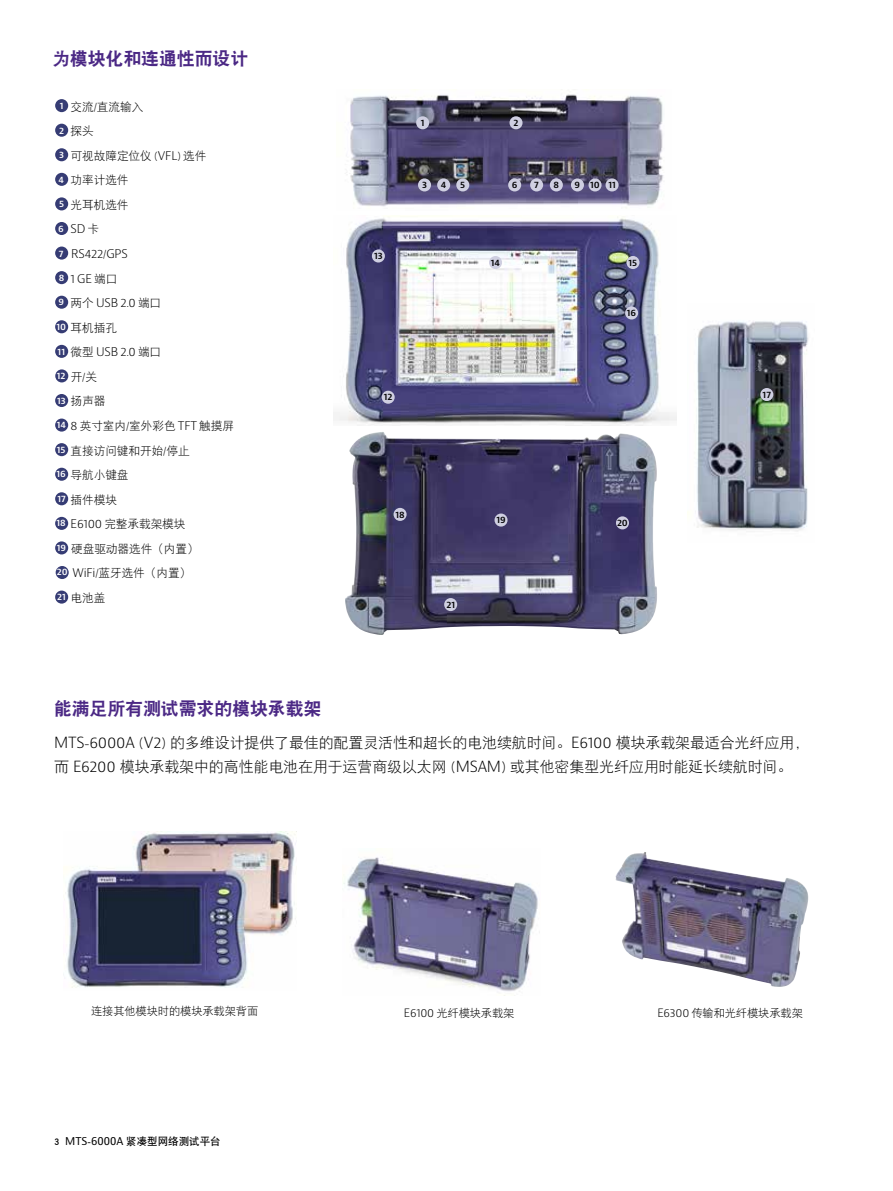
<style>
.page{position:relative;width:893px;height:1191px;background:#fff}
.page>*{position:absolute;margin:0;border:0;box-sizing:border-box;transform-origin:0 0}
.t1{font:18px "DFP Hei W9";letter-spacing:-.01em;color:#4b2885}
.t2{font:15px/24px "DFP Hei W3";letter-spacing:-.01em;color:#000}
.t3{font:11.7px/24.6px "DFP Hei W3";letter-spacing:-.01em;color:#000}
.t4{font:300 11.7px/24.6px "Bernino Sans";letter-spacing:-.01em;color:#000}
.t5{font:11.25px "DFP Hei W3";letter-spacing:-.01em;color:#000}
.t6{font:10.5px "DFP Hei W7";color:#000}
.t7{font:600 9px "Bernino Sans";color:#000}
.s1{font-family:"Bernino Sans";font-weight:600;font-size:9px;color:#fff}
.s2{font-family:"Bernino Sans";font-weight:300}
.s3{font-weight:600;font-size:9px;color:#fff}
.s4{font-family:"DFP Hei W3";font-weight:400}
.s5{font-family:"Bernino Sans"}
</style>
<div class="page">
<div style="left:55px;top:99px;width:13px;height:13px;background:#363c74;border-radius:50%"></div>
<div style="left:55px;top:124px;width:13px;height:13px;background:#363c74;border-radius:50%"></div>
<div style="left:55px;top:148px;width:13px;height:13px;background:#363c74;border-radius:50%"></div>
<div style="left:55px;top:173px;width:13px;height:13px;background:#363c74;border-radius:50%"></div>
<div style="left:55px;top:197px;width:13px;height:13px;background:#363c74;border-radius:50%"></div>
<div style="left:55px;top:222px;width:13px;height:13px;background:#363c74;border-radius:50%"></div>
<div style="left:55px;top:246px;width:13px;height:14px;background:#363c74;border-radius:50%"></div>
<div style="left:55px;top:271px;width:13px;height:13px;background:#363c74;border-radius:50%"></div>
<div style="left:55px;top:296px;width:13px;height:13px;background:#363c74;border-radius:50%"></div>
<div style="left:55px;top:320px;width:13px;height:13px;background:#363c74;border-radius:50%"></div>
<div style="left:55px;top:345px;width:13px;height:13px;background:#363c74;border-radius:50%"></div>
<div style="left:55px;top:369px;width:13px;height:13px;background:#363c74;border-radius:50%"></div>
<div style="left:55px;top:394px;width:13px;height:13px;background:#363c74;border-radius:50%"></div>
<div style="left:55px;top:418px;width:13px;height:13px;background:#363c74;border-radius:50%"></div>
<div style="left:55px;top:443px;width:13px;height:13px;background:#363c74;border-radius:50%"></div>
<div style="left:55px;top:468px;width:13px;height:13px;background:#363c74;border-radius:50%"></div>
<div style="left:55px;top:492px;width:13px;height:13px;background:#363c74;border-radius:50%"></div>
<div style="left:55px;top:517px;width:13px;height:13px;background:#363c74;border-radius:50%"></div>
<div style="left:55px;top:541px;width:13px;height:13px;background:#363c74;border-radius:50%"></div>
<div style="left:56px;top:566px;width:13px;height:13px;background:#363c74;border-radius:50%"></div>
<div style="left:55px;top:590px;width:13px;height:13px;background:#363c74;border-radius:50%"></div>
<img style="left:343px;top:857px;width:197px;height:135px">
<img style="left:615px;top:852px;width:194px;height:135px">
<img style="left:67px;top:831px;width:229px;height:157px">
<img style="left:346px;top:89px;width:318px;height:119px">
<div style="left:416px;top:116px;width:13px;height:13px;background:#cfcfe1;border-radius:50%"></div>
<div style="left:509px;top:116px;width:14px;height:13px;background:#cfcfe1;border-radius:50%"></div>
<div style="left:418px;top:178px;width:13px;height:13px;background:#cfcfe1;border-radius:50%"></div>
<div style="left:508px;top:178px;width:13px;height:13px;background:#cfcfe1;border-radius:50%"></div>
<div style="left:571px;top:178px;width:13px;height:13px;background:#cfcfe1;border-radius:50%"></div>
<div style="left:437px;top:178px;width:13px;height:13px;background:#cfcfe1;border-radius:50%"></div>
<div style="left:530px;top:178px;width:13px;height:13px;background:#cfcfe1;border-radius:50%"></div>
<div style="left:588px;top:178px;width:14px;height:13px;background:#cfcfe1;border-radius:50%"></div>
<div style="left:605px;top:178px;width:14px;height:13px;background:#cfcfe1;border-radius:50%"></div>
<div style="left:456px;top:178px;width:13px;height:13px;background:#cfcfe1;border-radius:50%"></div>
<div style="left:550px;top:178px;width:13px;height:13px;background:#cfcfe1;border-radius:50%"></div>
<img style="left:333px;top:216px;width:344px;height:209px">
<div style="left:382px;top:391px;width:13px;height:13px;background:#cfcfe1;border-radius:50%"></div>
<div style="left:372px;top:249px;width:13px;height:13px;background:#cfcfe1;border-radius:50%"></div>
<div style="left:489px;top:256px;width:13px;height:13px;background:#cfcfe1;border-radius:50%"></div>
<div style="left:626px;top:256px;width:13px;height:13px;background:#cfcfe1;border-radius:50%"></div>
<div style="left:625px;top:306px;width:13px;height:13px;background:#cfcfe1;border-radius:50%"></div>
<img style="left:687px;top:320px;width:122px;height:212px">
<div style="left:760px;top:388px;width:13px;height:13px;background:#cfcfe1;border-radius:50%"></div>
<img style="left:345px;top:432px;width:312px;height:203px">
<div style="left:394px;top:508px;width:13px;height:13px;background:#cfcfe1;border-radius:50%"></div>
<div style="left:494px;top:513px;width:14px;height:13px;background:#cfcfe1;border-radius:50%"></div>
<div style="left:616px;top:516px;width:13px;height:13px;background:#cfcfe1;border-radius:50%"></div>
<div style="left:444px;top:598px;width:13px;height:13px;background:#cfcfe1;border-radius:50%"></div>
<h1 class="t1" style="left:52px;top:50px;width:198px">为模块化和连通性而设计</h1>
<p class="t3" style="left:58px;top:94px;width:150px"><span class="s1">1</span> 交流/直流输入<br><span class="s1">2</span> 探头<br><span class="s1">3</span> 可视故障定位仪 (<span class="s2">VFL</span>) 选件<br><span class="s1">4</span> 功率计选件<br><span class="s1">5</span> 光耳机选件</p>
<p class="t4" style="left:58px;top:217px;width:105px"><span class="s3">6</span> SD <span class="s4">卡<br></span><span class="s3">7</span> RS422<span class="s4">/</span>GPS<br><span class="s3">8</span> 1 GE <span class="s4">端口<br></span><span class="s3">9</span> <span class="s4">两个</span> USB 2.0 <span class="s4">端口</span></p>
<p class="t3" style="left:57px;top:315px;width:62px"><span class="s1">10</span> 耳机插孔</p>
<p class="t4" style="left:58px;top:340px;width:105px"><span class="s3">11</span> <span class="s4">微型</span> USB 2.0 <span class="s4">端口</span></p>
<p class="t3" style="left:57px;top:364px;width:179px"><span class="s1">12</span> 开/关<br><span class="s1">13</span> 扬声器<br><sup>14</sup> <span class="s2">8</span> 英寸室内/室外彩色 <span class="s2">TFT</span> 触摸屏<br><span class="s1">15</span> 直接访问键和开始/停止<br><sup>16</sup> 导航小键盘<br><sup>17</sup> 插件模块<br><sup>18</sup> <span class="s2">E6100</span> 完整承载架模块<br><span class="s1">19</span> 硬盘驱动器选件（内置）<br><sup>20</sup> <span class="s2">WiFi</span>/蓝牙选件（内置）<br><sup>21</sup> 电池盖</p>
<p class="t7" style="left:374px;top:250px;width:10px">13</p>
<p class="t7" style="left:421px;top:117px;width:5px">1</p>
<p class="t7" style="left:513px;top:117px;width:6px">2</p>
<p class="t7" style="left:422px;top:179px;width:6px">3</p>
<p class="t7" style="left:441px;top:179px;width:7px">4</p>
<p class="t7" style="left:460px;top:179px;width:7px">5</p>
<p class="t7" style="left:512px;top:179px;width:7px">6</p>
<p class="t7" style="left:534px;top:179px;width:6px">7</p>
<p class="t7" style="left:553px;top:179px;width:7px">8</p>
<p class="t7" style="left:575px;top:179px;width:43px">9 10 11</p>
<p class="t7" style="left:491px;top:256px;width:11px">14</p>
<p class="t7" style="left:629px;top:256px;width:10px">15</p>
<p class="t7" style="left:627px;top:307px;width:11px">16</p>
<p class="t7" style="left:384px;top:391px;width:10px">12</p>
<p class="t7" style="left:395px;top:508px;width:11px">18</p>
<p class="t7" style="left:446px;top:598px;width:10px">21</p>
<p class="t7" style="left:496px;top:514px;width:11px">19</p>
<p class="t7" style="left:617px;top:517px;width:12px">20</p>
<p class="t7" style="left:763px;top:388px;width:10px">17</p>
<h1 class="t1" style="left:54px;top:699px;width:269px">能满足所有测试需求的模块承载架</h1>
<p class="t2" style="left:54px;top:730px;width:756px"><span class="s2">MTS</span>-<span class="s2">6000A</span> (<span class="s2">V2</span>) 的多维设计提供了最佳的配置灵活性和超长的电池续航时间。<span class="s2">E6100</span> 模块承载架最适合光纤应用，而 <span class="s2">E6200</span> 模块承载架中的高性能电池在用于运营商级以太网 (<span class="s2">MSAM</span>) 或其他密集型光纤应用时能延长续航时间。</p>
<p class="t5" style="left:91px;top:1005px;width:169px">连接其他模块时的模块承载架背面</p>
<p class="t5" style="left:404px;top:1007px;width:112px"><span class="s2">E6100</span> 光纤模块承载架</p>
<p class="t5" style="left:657px;top:1007px;width:147px"><span class="s2">E6300</span> 传输和光纤模块承载架</p>
<p class="t6" style="left:54px;top:1136px;width:168px">3 <span class="s5">MTS</span>-<span class="s5">6000A</span> 紧凑型网络测试平台</p>
</div>
